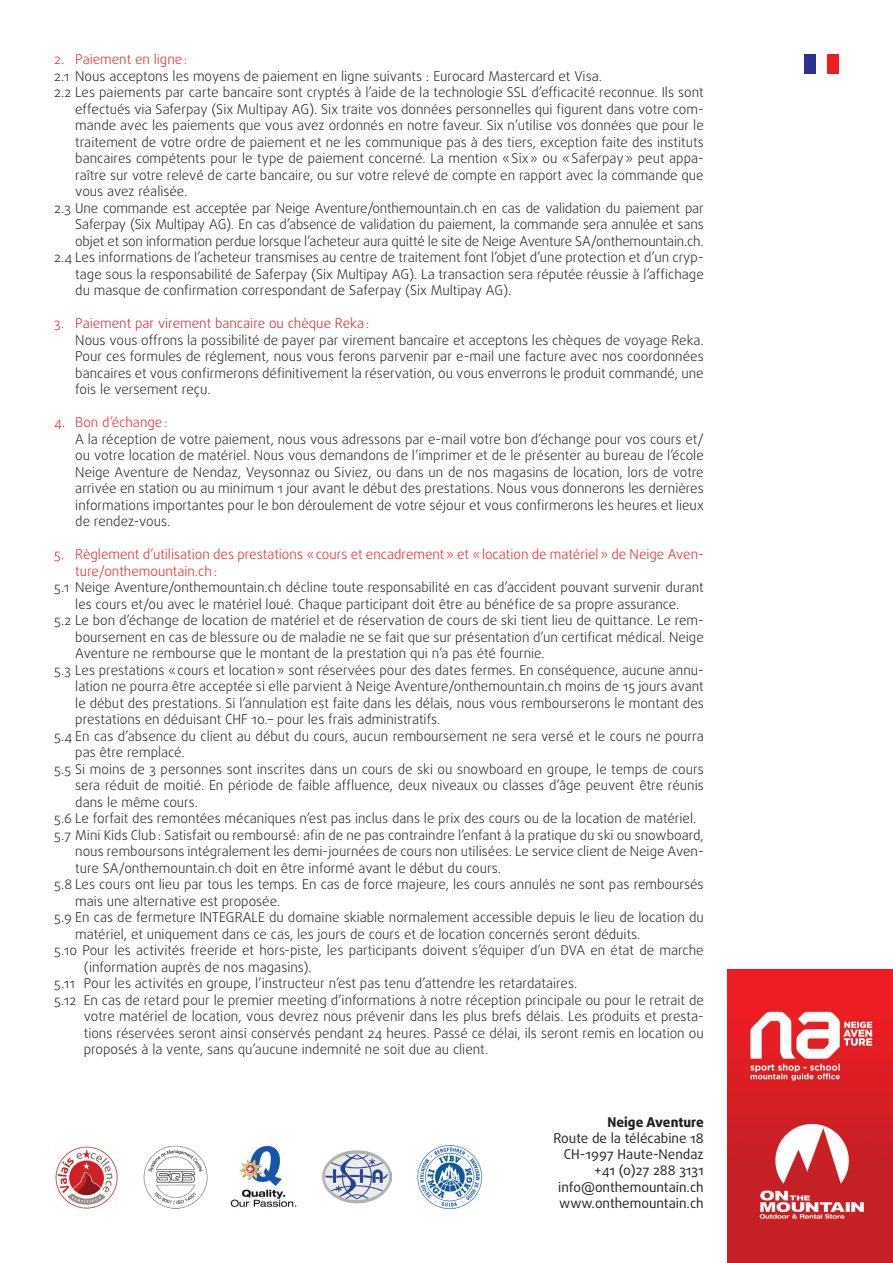
<style>
.page{position:relative;width:893px;height:1263px;background:#fff}
.page>*{position:absolute;margin:0;border:0;box-sizing:border-box;transform-origin:0 0}
.t1{font:300 13.5px/16.5px "Daxline Pro";color:#231f20;text-align:justify}
.t2{font:300 13.5px/16.5px "Daxline Pro";color:#ee1d23}
.t3{font:13.5px/16.2px "Daxline Pro";color:#231f20;text-align:right}
.t4{font:300 13.5px "Daxline Pro";color:#d11f2d}
.t5{font:800 13.5px "Daxline Pro";color:#231f20}
</style>
<div class="page">
<svg style="left:815px;top:54px;width:13px;height:19px"></svg>
<div style="left:804px;top:54px;width:11px;height:19px;background:#2e3092"></div>
<div style="left:828px;top:54px;width:11px;height:19px;background:#ee1d23"></div>
<img style="left:323px;top:1151px;width:68px;height:52px">
<img style="left:417px;top:1145px;width:65px;height:64px">
<img style="left:230px;top:1145px;width:67px;height:62px">
<img style="left:143px;top:1145px;width:65px;height:64px">
<img style="left:55px;top:1146px;width:63px;height:63px">
<img style="left:727px;top:969px;width:166px;height:294px">
<p class="t2" style="left:54px;top:52px;width:135px">2. Paiement en ligne:</p>
<p class="t1" style="left:54px;top:68px;width:550px">2.1 Nous acceptons les moyens de paiement en ligne suivants : Eurocard Mastercard et Visa.</p>
<p class="t1" style="left:54px;top:85px;width:651px">2.2 Les paiements par carte bancaire sont cryptés à l’aide de la technologie SSL d’efficacité reconnue. Ils sont</p>
<p class="t1" style="left:75px;top:101px;width:630px">effectués via Saferpay (Six Multipay AG). Six traite vos données personnelles qui figurent dans votre com-</p>
<p class="t1" style="left:75px;top:118px;width:630px">mande avec les paiements que vous avez ordonnés en notre faveur. Six n’utilise vos données que pour le</p>
<p class="t1" style="left:75px;top:134px;width:630px">traitement de votre ordre de paiement et ne les communique pas à des tiers, exception faite des instituts</p>
<p class="t1" style="left:75px;top:151px;width:630px">bancaires compétents pour le type de paiement concerné. La mention «Six» ou «Saferpay» peut appa-</p>
<p class="t1" style="left:75px;top:167px;width:630px">raître sur votre relevé de carte bancaire, ou sur votre relevé de compte en rapport avec la commande que</p>
<p class="t1" style="left:75px;top:183px;width:114px">vous avez réalisée.</p>
<p class="t1" style="left:54px;top:200px;width:651px">2.3 Une commande est acceptée par Neige Aventure/onthemountain.ch en cas de validation du paiement par</p>
<p class="t1" style="left:75px;top:216px;width:630px">Saferpay (Six Multipay AG). En cas d’absence de validation du paiement, la commande sera annulée et sans</p>
<p class="t1" style="left:75px;top:233px;width:630px">objet et son information perdue lorsque l’acheteur aura quitté le site de Neige Aventure SA/onthemountain.ch.</p>
<p class="t1" style="left:54px;top:249px;width:651px">2.4 Les informations de l’acheteur transmises au centre de traitement font l’objet d’une protection et d’un cryp-</p>
<p class="t1" style="left:75px;top:266px;width:630px">tage sous la responsabilité de Saferpay (Six Multipay AG). La transaction sera réputée réussie à l’affichage</p>
<p class="t1" style="left:75px;top:282px;width:438px">du masque de confirmation correspondant de Saferpay (Six Multipay AG).</p>
<p class="t4" style="left:54px;top:315px;width:317px">3. Paiement par virement bancaire ou chèque Reka:</p>
<p class="t1" style="left:75px;top:332px;width:630px">Nous vous offrons la possibilité de payer par virement bancaire et acceptons les chèques de voyage Reka.<br>Pour ces formules de réglement, nous vous ferons parvenir par e-mail une facture avec nos coordonnées bancaires et vous confirmerons définitivement la réservation, ou vous enverrons le produit commandé, une fois le versement reçu.</p>
<p class="t2" style="left:54px;top:414px;width:115px">4. Bon d’échange:</p>
<p class="t1" style="left:75px;top:431px;width:630px">A la réception de votre paiement, nous vous adressons par e-mail votre bon d’échange pour vos cours et/ ou votre location de matériel. Nous vous demandons de l’imprimer et de le présenter au bureau de l’école Neige Aventure de Nendaz, Veysonnaz ou Siviez, ou dans un de nos magasins de location, lors de votre arrivée en station ou au minimum 1 jour avant le début des prestations. Nous vous donnerons les dernières informations importantes pour le bon déroulement de votre séjour et vous confirmerons les heures et lieux de rendez-vous.</p>
<p class="t2" style="left:75px;top:546px;width:630px;text-indent:-21px">5. Règlement d’utilisation des prestations «cours et encadrement» et «location de matériel» de Neige Aven&shy;ture/onthemountain.ch:</p>
<p class="t1" style="left:54px;top:579px;width:651px">5.1 Neige Aventure/onthemountain.ch décline toute responsabilité en cas d’accident pouvant survenir durant</p>
<p class="t1" style="left:75px;top:596px;width:606px">les cours et/ou avec le matériel loué. Chaque participant doit être au bénéfice de sa propre assurance.</p>
<p class="t1" style="left:54px;top:612px;width:651px">5.2 Le bon d’échange de location de matériel et de réservation de cours de ski tient lieu de quittance. Le rem-</p>
<p class="t1" style="left:75px;top:629px;width:630px">boursement en cas de blessure ou de maladie ne se fait que sur présentation d’un certificat médical. Neige</p>
<p class="t1" style="left:75px;top:645px;width:471px">Aventure ne rembourse que le montant de la prestation qui n’a pas été fournie.</p>
<p class="t1" style="left:54px;top:662px;width:651px">5.3 Les prestations «cours et location» sont réservées pour des dates fermes. En conséquence, aucune annu-</p>
<p class="t1" style="left:75px;top:678px;width:630px">lation ne pourra être acceptée si elle parvient à Neige Aventure/onthemountain.ch moins de 15 jours avant</p>
<p class="t1" style="left:75px;top:695px;width:630px">le début des prestations. Si l’annulation est faite dans les délais, nous vous rembourserons le montant des</p>
<p class="t1" style="left:75px;top:711px;width:367px">prestations en déduisant CHF 10.– pour les frais administratifs.</p>
<p class="t1" style="left:54px;top:728px;width:651px">5.4 En cas d’absence du client au début du cours, aucun remboursement ne sera versé et le cours ne pourra</p>
<p class="t1" style="left:75px;top:744px;width:111px">pas être remplacé.</p>
<p class="t1" style="left:54px;top:761px;width:651px">5.5 Si moins de 3 personnes sont inscrites dans un cours de ski ou snowboard en groupe, le temps de cours</p>
<p class="t1" style="left:75px;top:777px;width:630px">sera réduit de moitié. En période de faible affluence, deux niveaux ou classes d’âge peuvent être réunis</p>
<p class="t1" style="left:75px;top:794px;width:124px">dans le même cours.</p>
<p class="t1" style="left:54px;top:810px;width:644px">5.6 Le forfait des remontées mécaniques n’est pas inclus dans le prix des cours ou de la location de matériel.</p>
<p class="t1" style="left:54px;top:827px;width:651px">5.7 Mini Kids Club: Satisfait ou remboursé: afin de ne pas contraindre l’enfant à la pratique du ski ou snowboard,</p>
<p class="t1" style="left:75px;top:843px;width:630px">nous remboursons intégralement les demi-journées de cours non utilisées. Le service client de Neige Aven-</p>
<p class="t1" style="left:75px;top:860px;width:427px">ture SA/onthemountain.ch doit en être informé avant le début du cours.</p>
<p class="t1" style="left:54px;top:876px;width:651px">5.8 Les cours ont lieu par tous les temps. En cas de force majeure, les cours annulés ne sont pas remboursés</p>
<p class="t1" style="left:75px;top:893px;width:207px">mais une alternative est proposée.</p>
<p class="t1" style="left:54px;top:909px;width:651px">5.9 En cas de fermeture INTEGRALE du domaine skiable normalement accessible depuis le lieu de location du</p>
<p class="t1" style="left:75px;top:926px;width:567px">matériel, et uniquement dans ce cas, les jours de cours et de location concernés seront déduits.</p>
<p class="t1" style="left:54px;top:942px;width:651px">5.10 Pour les activités freeride et hors-piste, les participants doivent s’équiper d’un DVA en état de marche</p>
<p class="t1" style="left:84px;top:959px;width:230px">(information auprès de nos magasins).</p>
<p class="t1" style="left:54px;top:975px;width:525px">5.11 Pour les activités en groupe, l’instructeur n’est pas tenu d’attendre les retardataires.</p>
<p class="t1" style="left:54px;top:992px;width:651px">5.12 En cas de retard pour le premier meeting d’informations à notre réception principale ou pour le retrait de</p>
<p class="t1" style="left:84px;top:1008px;width:621px">votre matériel de location, vous devrez nous prévenir dans les plus brefs délais. Les produits et presta-</p>
<p class="t1" style="left:84px;top:1025px;width:621px">tions réservées seront ainsi conservés pendant 24 heures. Passé ce délai, ils seront remis en location ou</p>
<p class="t1" style="left:84px;top:1041px;width:406px">proposés à la vente, sans qu’aucune indemnité ne soit due au client.</p>
<p class="t5" style="left:608px;top:1113px;width:98px">Neige Aventure</p>
<p class="t3" style="left:553px;top:1130px;width:152px">Route de la télécabine 18<br>CH-1997 Haute-Nendaz +41 (0)27 288 3131 info@onthemountain.ch www.onthemountain.ch</p>
</div>
